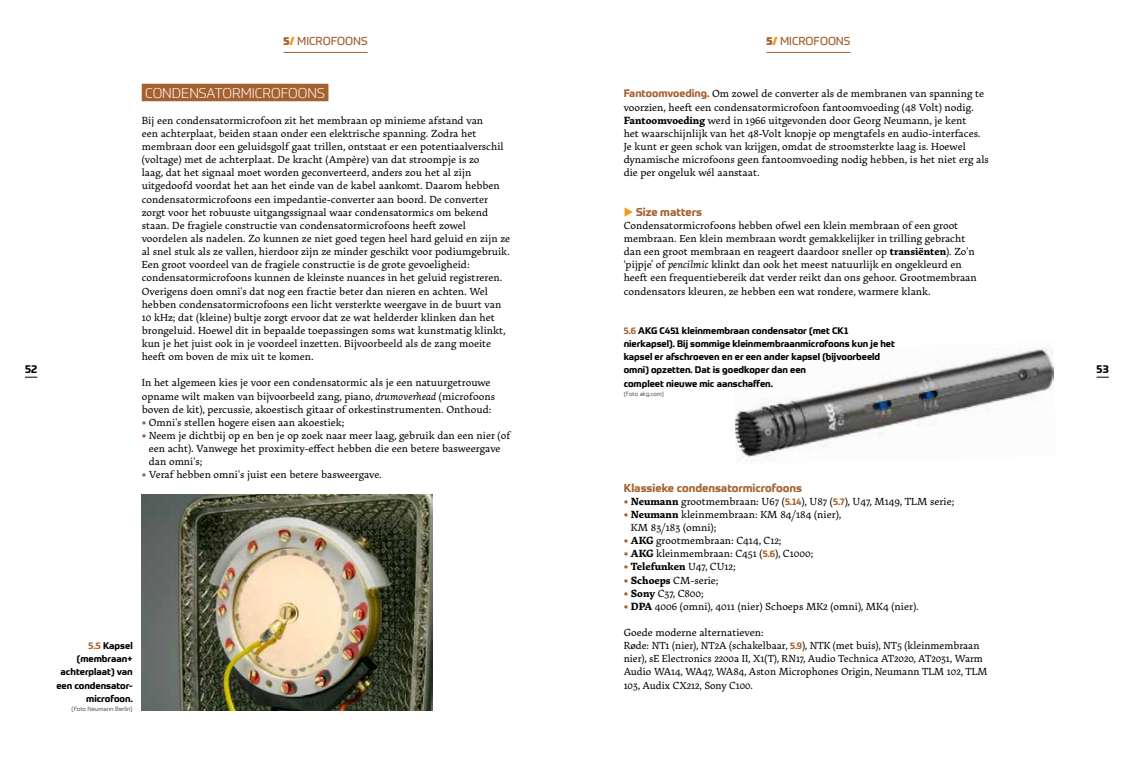
<style>
.page{position:relative;width:1134px;height:773px;background:#fff}
.page>*{position:absolute;margin:0;border:0;box-sizing:border-box;transform-origin:0 0}
.t1{font:300 13.75px "Prometo";color:#fff}
.t2{font:700 11.25px "Prometo";color:#a5612f}
.t3{font:11.25px "Prometo";color:#a5612f}
.t4{font:700 11.25px "Prometo";color:#000}
.t5{font:10.62px/13.1px "Arek Latn";color:#000}
.t6{font:700 10.62px "Arek Latn";color:#000}
.t7{font:700 9.38px/13.1px "Prometo";color:#000;text-align:right}
.t8{font:6px "Prometo";color:#6d6a63}
.s1{font-weight:900}
.s2{font-weight:900;color:#f59a1b}
.s3{font-style:italic}
.s4{font-family:"Prometo";font-weight:700;color:#a5612f}
.s5{font-weight:700}
.s6{color:#a5612f}
.s7{font-family:"Prometo";font-weight:700;font-size:9.38px;color:#a5612f}
.s8{font-family:"Prometo";color:#a5612f}
.s9{font-weight:400}
</style>
<div class="page">
<svg style="left:25px;top:377px;width:12px;height:1px"></svg>
<svg style="left:1096px;top:377px;width:13px;height:1px"></svg>
<hr style="left:766px;top:52px;width:84px;height:1px;background:#a5612f">
<hr style="left:284px;top:52px;width:84px;height:1px;background:#a5612f">
<img style="left:734px;top:347px;width:320px;height:114px">
<div style="left:142px;top:84px;width:186px;height:17px;background:#a5612f"></div>
<img style="left:142px;top:494px;width:290px;height:216px">
<p class="t3" style="left:284px;top:34px;width:86px"><span class="s1">5</span><span class="s2">/</span> MICROFOONS</p>
<p class="t3" style="left:766px;top:34px;width:86px"><span class="s1">5</span><span class="s2">/</span> MICROFOONS</p>
<p class="t1" style="left:145px;top:84px;width:181px">CONDENSATORMICROFOONS</p>
<p class="t5" style="left:142px;top:114px;width:370px">Bĳ een condensatormicrofoon zit het membraan op minieme afstand van<br>een achterplaat, beiden staan onder een elektrische spanning. Zodra het membraan door een geluidsgolf gaat trillen, ontstaat er een potentiaalverschil (voltage) met de achterplaat. De kracht (Ampère) van dat stroompje is zo<br>laag, dat het signaal moet worden geconverteerd, anders zou het al zĳn uitgedoofd voordat het aan het einde van de kabel aankomt. Daarom hebben condensatormicrofoons een impedantie-converter aan boord. De converter zorgt voor het robuuste uitgangssignaal waar condensatormics om bekend staan. De fragiele constructie van condensatormicrofoons heeft zowel voordelen als nadelen. Zo kunnen ze niet goed tegen heel hard geluid en zĳn ze al snel stuk als ze vallen, hierdoor zĳn ze minder geschikt voor podiumgebruik.<br>Een groot voordeel van de fragiele constructie is de grote gevoeligheid: condensatormicrofoons kunnen de kleinste nuances in het geluid registreren.<br>Overigens doen omni's dat nog een fractie beter dan nieren en achten. Wel hebben condensatormicrofoons een licht versterkte weergave in de buurt van 10 kHz; dat (kleine) bultje zorgt ervoor dat ze wat helderder klinken dan het brongeluid. Hoewel dit in bepaalde toepassingen soms wat kunstmatig klinkt, kun je het juist ook in je voordeel inzetten. Bĳvoorbeeld als de zang moeite heeft om boven de mix uit te komen.</p>
<p class="t5" style="left:142px;top:376px;width:355px">In het algemeen kies je voor een condensatormic als je een natuurgetrouwe opname wilt maken van bĳvoorbeeld zang, piano, <span class="s3">drumoverhead</span> (microfoons boven de kit), percussie, akoestisch gitaar of orkestinstrumenten. Onthoud:</p>
<p class="t5" style="left:142px;top:415px;width:204px"><span class="s4">•</span> Omni's stellen hogere eisen aan akoestiek;</p>
<p class="t5" style="left:149px;top:429px;width:363px;text-indent:-7px"><span class="s4">•</span> Neem je dichtbĳ op en ben je op zoek naar meer laag, gebruik dan een nier (of een acht). Vanwege het proximity-effect hebben die een betere basweergave dan omni's;</p>
<p class="t5" style="left:142px;top:468px;width:242px"><span class="s4">•</span> Veraf hebben omni's juist een betere basweergave.</p>
<p class="t5" style="left:624px;top:87px;width:367px"><span class="s4">Fantoomvoeding.</span> Om zowel de converter als de membranen van spanning te voorzien, heeft een condensatormicrofoon fantoomvoeding (48 Volt) nodig.<br><span class="s5">Fantoomvoeding</span> werd in 1966 uitgevonden door Georg Neumann, je kent<br>het waarschĳnlĳk van het 48-Volt knopje op mengtafels en audio-interfaces.<br>Je kunt er geen schok van krĳgen, omdat de stroomsterkte laag is. Hoewel dynamische microfoons geen fantoomvoeding nodig hebben, is het niet erg als die per ongeluk wél aanstaat.</p>
<p class="t2" style="left:636px;top:204px;width:67px">Size matters</p>
<p class="t5" style="left:624px;top:219px;width:355px">Condensatormicrofoons hebben ofwel een klein membraan of een groot membraan. Een klein membraan wordt gemakkelĳker in trilling gebracht dan een groot membraan en reageert daardoor sneller op <span class="s5">transiënten</span>). Zo'n ‘pĳpje’ of <span class="s3">pencilmic</span> klinkt dan ook het meest natuurlĳk en ongekleurd en heeft een frequentiebereik dat verder reikt dan ons gehoor. Grootmembraan condensators kleuren, ze hebben een wat rondere, warmere klank.</p>
<p class="t7" style="left:624px;top:324px;width:273px;text-align:left"><span class="s6">5.6</span> AKG C451 kleinmembraan condensator (met CK1 nierkapsel). Bij sommige kleinmembraanmicrofoons kun je het kapsel er afschroeven en er een ander kapsel (bijvoorbeeld omni) opzetten. Dat is goedkoper dan een<br>compleet nieuwe mic aanschaffen.</p>
<p class="t8" style="left:624px;top:390px;width:42px">(Foto akg.com)</p>
<p class="t4" style="left:25px;top:362px;width:14px">52</p>
<p class="t4" style="left:1096px;top:362px;width:14px">53</p>
<p class="t2" style="left:624px;top:480px;width:180px">Klassieke condensatormicrofoons</p>
<p class="t5" style="left:624px;top:494px;width:332px"><span class="s4">•</span> <span class="s5">Neumann</span> grootmembraan: U67 (<span class="s7">5.14</span>), U87 (<span class="s7">5.7</span>), U47, M149, TLM serie;</p>
<p class="t5" style="left:631px;top:507px;width:212px;text-indent:-7px"><span class="s4">•</span> <span class="s5">Neumann</span> kleinmembraan: KM 84/184 (nier),<br>KM 83/183 (omni);</p>
<p class="t5" style="left:624px;top:534px;width:159px"><span class="s4">•</span> <span class="s5">AKG</span> grootmembraan: C414, C12;</p>
<p class="t5" style="left:624px;top:547px;width:191px"><span class="s4">•</span> <span class="s5">AKG</span> kleinmembraan: C451 (<span class="s7">5.6</span>), C1000;</p>
<p class="t6" style="left:624px;top:559px;width:113px"><span class="s8">•</span> Telefunken <span class="s9">U47, CU12;</span></p>
<p class="t5" style="left:624px;top:573px;width:96px"><span class="s4">•</span> <span class="s5">Schoeps</span> CM-serie;</p>
<p class="t5" style="left:624px;top:586px;width:82px"><span class="s4">•</span> <span class="s5">Sony</span> C37, C800;</p>
<p class="t5" style="left:624px;top:599px;width:296px"><span class="s4">•</span> <span class="s5">DPA</span> 4006 (omni), 4011 (nier) Schoeps MK2 (omni), MK4 (nier).</p>
<p class="t5" style="left:624px;top:625px;width:366px">Goede moderne alternatieven:<br>Røde: NT1 (nier), NT2A (schakelbaar, <span class="s7">5.9</span>), NTK (met buis), NT5 (kleinmembraan nier), sE Electronics 2200a II, X1(T), RN17, Audio Technica AT2020, AT2031, Warm Audio WA14, WA47, WA84, Aston Microphones Origin, Neumann TLM 102, TLM 103, Audix CX212, Sony C100.</p>
<p class="t7" style="left:56px;top:639px;width:78px"><span class="s6">5.5</span> Kapsel (membraan+ achterplaat) van een condensator&shy;microfoon.</p>
<p class="t8" style="left:72px;top:705px;width:63px">(Foto Neumann Berlin)</p>
</div>
